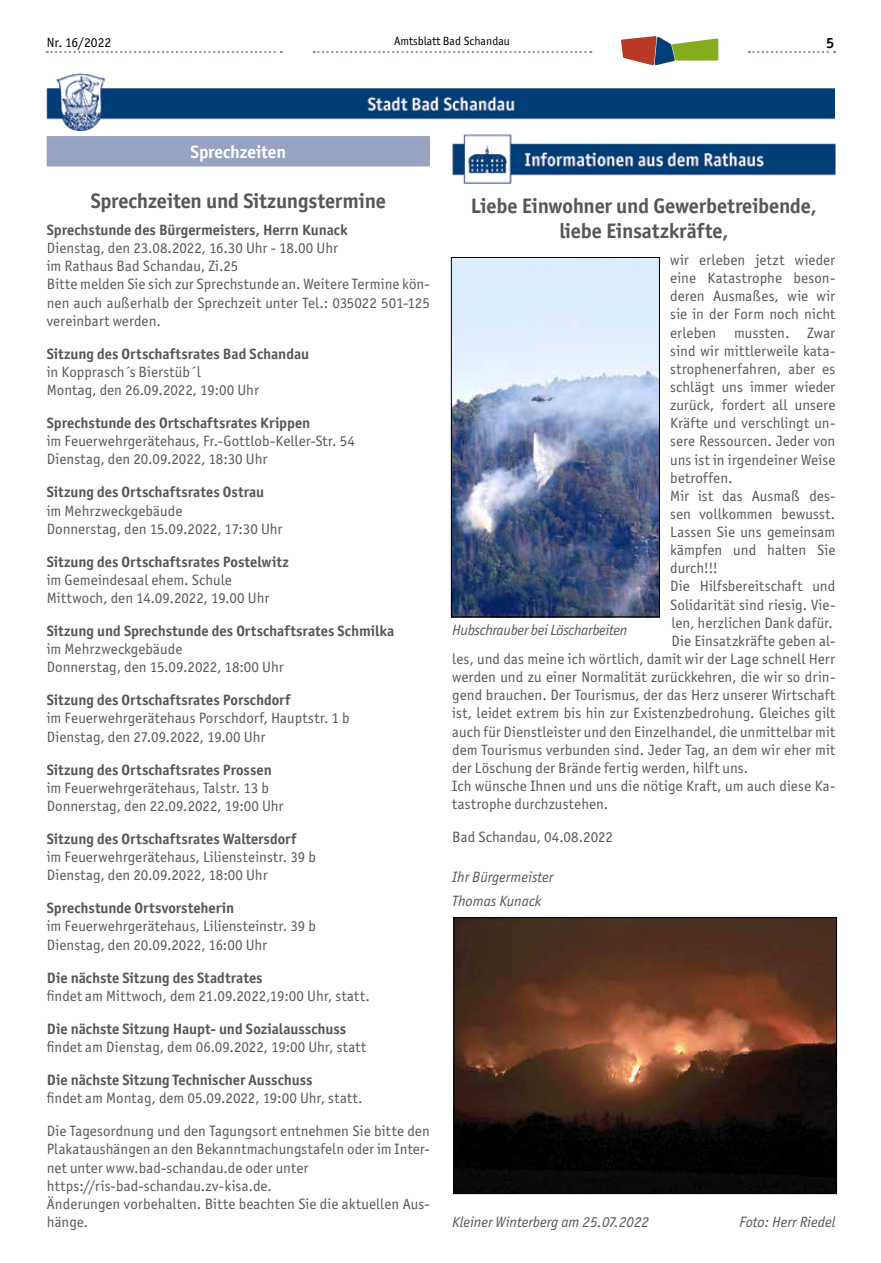
<style>
.page{position:relative;width:881px;height:1263px;background:#fff}
.page>*{position:absolute;margin:0;border:0;box-sizing:border-box;transform-origin:0 0}
.t1{font:700 21px/25.3px "Officina San ITC";letter-spacing:-.01em;color:#575756;text-align:center}
.t2{font:700 18px "Officina San ITC";letter-spacing:-.005em;color:#fff}
.t3{font:15px/18.1px "Officina San ITC";letter-spacing:.005em;color:#575756}
.t4{font:700 15px "Officina San ITC";color:#575756}
.t5{font:italic 15px/24.5px "Officina San ITC";color:#575756}
.t6{font:italic 15px "Officina San ITC";letter-spacing:-.02em;color:#575756}
.t7{font:700 15px "Officina San ITC";color:#000}
.t8{font:13.5px "Officina San ITC";color:#000}
.t9{font:12px "Officina San ITC";color:#000}
</style>
<div class="page">
<svg style="left:313px;top:51px;width:278px;height:2px"></svg>
<svg style="left:47px;top:51px;width:235px;height:2px"></svg>
<svg style="left:748px;top:51px;width:86px;height:2px"></svg>
<svg style="left:621px;top:36px;width:97px;height:29px"></svg>
<img style="left:452px;top:134px;width:383px;height:49px">
<img style="left:455px;top:919px;width:379px;height:273px">
<div style="left:453px;top:917px;width:383px;height:277px;border:1px solid #000"></div>
<img style="left:47px;top:73px;width:786px;height:59px">
<div style="left:47px;top:136px;width:382px;height:30px;background:#98a2c3"></div>
<img style="left:453px;top:259px;width:204px;height:356px">
<div style="left:451px;top:257px;width:208px;height:360px;border:1px solid #000"></div>
<p class="t8" style="left:47px;top:34px;width:66px">Nr. 16/2022</p>
<p class="t9" style="left:394px;top:34px;width:117px">Amtsblatt Bad Schandau</p>
<p class="t7" style="left:825px;top:34px;width:10px">5</p>
<p class="t2" style="left:190px;top:140px;width:97px">Sprechzeiten</p>
<h1 class="t1" style="left:91px;top:188px;width:296px">Sprechzeiten und Sitzungstermine</h1>
<p class="t4" style="left:47px;top:221px;width:302px">Sprechstunde des Bürgermeisters, Herrn Kunack</p>
<p class="t3" style="left:47px;top:239px;width:384px">Dienstag, den 23.08.2022, 16.30 Uhr - 18.00 Uhr<br>im Rathaus Bad Schandau, Zi.25<br>Bitte melden Sie sich zur Sprechstunde an. Weitere Termine kön&shy;nen auch außerhalb der Sprechzeit unter Tel.: 035022 501-125 vereinbart werden.</p>
<p class="t4" style="left:47px;top:344px;width:264px">Sitzung des Ortschaftsrates Bad Schandau</p>
<p class="t3" style="left:47px;top:363px;width:213px">in Kopprasch´s Bierstüb´l<br>Montag, den 26.09.2022, 19:00 Uhr</p>
<p class="t4" style="left:47px;top:414px;width:265px">Sprechstunde des Ortschaftsrates Krippen</p>
<p class="t3" style="left:47px;top:432px;width:309px">im Feuerwehrgerätehaus, Fr.-Gottlob-Keller-Str. 54<br>Dienstag, den 20.09.2022, 18:30 Uhr</p>
<p class="t4" style="left:47px;top:483px;width:219px">Sitzung des Ortschaftsrates Ostrau</p>
<p class="t3" style="left:47px;top:501px;width:237px">im Mehrzweckgebäude<br>Donnerstag, den 15.09.2022, 17:30 Uhr</p>
<p class="t4" style="left:47px;top:552px;width:243px">Sitzung des Ortschaftsrates Postelwitz</p>
<p class="t3" style="left:47px;top:571px;width:224px">im Gemeindesaal ehem. Schule<br>Mittwoch, den 14.09.2022, 19.00 Uhr</p>
<p class="t4" style="left:47px;top:622px;width:349px">Sitzung und Sprechstunde des Ortschaftsrates Schmilka</p>
<p class="t3" style="left:47px;top:640px;width:238px">im Mehrzweckgebäude<br>Donnerstag, den 15.09.2022, 18:00 Uhr</p>
<p class="t4" style="left:47px;top:691px;width:245px">Sitzung des Ortschaftsrates Porschdorf</p>
<p class="t3" style="left:47px;top:709px;width:304px">im Feuerwehrgerätehaus Porschdorf, Hauptstr. 1 b<br>Dienstag, den 27.09.2022, 19.00 Uhr</p>
<p class="t4" style="left:47px;top:760px;width:226px">Sitzung des Ortschaftsrates Prossen</p>
<p class="t3" style="left:47px;top:778px;width:238px">im Feuerwehrgerätehaus, Talstr. 13 b<br>Donnerstag, den 22.09.2022, 19:00 Uhr</p>
<p class="t4" style="left:47px;top:829px;width:251px">Sitzung des Ortschaftsrates Waltersdorf</p>
<p class="t3" style="left:47px;top:848px;width:270px">im Feuerwehrgerätehaus, Liliensteinstr. 39 b<br>Dienstag, den 20.09.2022, 18:00 Uhr</p>
<p class="t4" style="left:47px;top:899px;width:189px">Sprechstunde Ortsvorsteherin</p>
<p class="t3" style="left:47px;top:917px;width:270px">im Feuerwehrgerätehaus, Liliensteinstr. 39 b<br>Dienstag, den 20.09.2022, 16:00 Uhr</p>
<p class="t4" style="left:47px;top:968px;width:217px">Die nächste Sitzung des Stadtrates</p>
<p class="t3" style="left:47px;top:986px;width:324px">findet am Mittwoch, dem 21.09.2022,19:00 Uhr, statt.</p>
<p class="t4" style="left:47px;top:1019px;width:301px">Die nächste Sitzung Haupt- und Sozialausschuss</p>
<p class="t3" style="left:47px;top:1038px;width:321px">findet am Dienstag, dem 06.09.2022, 19:00 Uhr, statt</p>
<p class="t4" style="left:47px;top:1071px;width:267px">Die nächste Sitzung Technischer Ausschuss</p>
<p class="t3" style="left:47px;top:1089px;width:317px">findet am Montag, dem 05.09.2022, 19:00 Uhr, statt.</p>
<p class="t3" style="left:47px;top:1122px;width:384px">Die Tagesordnung und den Tagungsort entnehmen Sie bitte den Plakataushängen an den Bekanntmachungstafeln oder im Inter&shy;net unter www.bad-schandau.de oder unter https://ris-bad-schandau.zv-kisa.de.<br>Änderungen vorbehalten. Bitte beachten Sie die aktuellen Aus&shy;hänge.</p>
<h1 class="t1" style="left:470px;top:193px;width:347px">Liebe Einwohner und Gewerbetreibende, liebe Einsatzkräfte,</h1>
<p class="t3" style="left:670px;top:251px;width:166px">wir erleben jetzt wieder</p>
<p class="t3" style="left:670px;top:269px;width:166px">eine Katastrophe beson-</p>
<p class="t3" style="left:670px;top:287px;width:166px">deren Ausmaßes, wie wir</p>
<p class="t3" style="left:670px;top:305px;width:166px">sie in der Form noch nicht</p>
<p class="t3" style="left:670px;top:323px;width:166px">erleben mussten. Zwar</p>
<p class="t3" style="left:670px;top:341px;width:166px">sind wir mittlerweile kata-</p>
<p class="t3" style="left:670px;top:360px;width:166px">strophenerfahren, aber es</p>
<p class="t3" style="left:670px;top:378px;width:166px">schlägt uns immer wieder</p>
<p class="t3" style="left:670px;top:396px;width:166px">zurück, fordert all unsere</p>
<p class="t3" style="left:670px;top:414px;width:166px">Kräfte und verschlingt un-</p>
<p class="t3" style="left:670px;top:432px;width:166px">sere Ressourcen. Jeder von</p>
<p class="t3" style="left:670px;top:450px;width:166px">uns ist in irgendeiner Weise</p>
<p class="t3" style="left:670px;top:468px;width:64px">betroffen.</p>
<p class="t3" style="left:670px;top:487px;width:166px">Mir ist das Ausmaß des-</p>
<p class="t3" style="left:670px;top:505px;width:166px">sen vollkommen bewusst.</p>
<p class="t3" style="left:670px;top:523px;width:166px">Lassen Sie uns gemeinsam</p>
<p class="t3" style="left:670px;top:541px;width:166px">kämpfen und halten Sie</p>
<p class="t3" style="left:670px;top:559px;width:49px">durch!!!</p>
<p class="t3" style="left:670px;top:577px;width:166px">Die Hilfsbereitschaft und</p>
<p class="t3" style="left:670px;top:595px;width:166px">Solidarität sind riesig. Vie-</p>
<p class="t3" style="left:671px;top:613px;width:163px">len, herzlichen Dank dafür.</p>
<p class="t3" style="left:671px;top:632px;width:165px">Die Einsatzkräfte geben al-</p>
<p class="t3" style="left:452px;top:650px;width:384px">les, und das meine ich wörtlich, damit wir der Lage schnell Herr</p>
<p class="t3" style="left:452px;top:668px;width:384px">werden und zu einer Normalität zurückkehren, die wir so drin-</p>
<p class="t3" style="left:452px;top:686px;width:384px">gend brauchen. Der Tourismus, der das Herz unserer Wirtschaft</p>
<p class="t3" style="left:452px;top:704px;width:384px">ist, leidet extrem bis hin zur Existenzbedrohung. Gleiches gilt</p>
<p class="t3" style="left:452px;top:722px;width:384px">auch für Dienstleister und den Einzelhandel, die unmittelbar mit</p>
<p class="t3" style="left:452px;top:740px;width:384px">dem Tourismus verbunden sind. Jeder Tag, an dem wir eher mit</p>
<p class="t3" style="left:452px;top:759px;width:297px">der Löschung der Brände fertig werden, hilft uns.</p>
<p class="t3" style="left:452px;top:777px;width:384px">Ich wünsche Ihnen und uns die nötige Kraft, um auch diese Ka-</p>
<p class="t3" style="left:452px;top:795px;width:158px">tastrophe durchzustehen.</p>
<p class="t3" style="left:452px;top:828px;width:162px">Bad Schandau, 04.08.2022</p>
<p class="t5" style="left:452px;top:864px;width:103px">Ihr Bürgermeister<br>Thomas Kunack</p>
<p class="t6" style="left:452px;top:621px;width:177px">Hubschrauber bei Löscharbeiten</p>
<p class="t5" style="left:452px;top:1209px;width:198px">Kleiner Winterberg am 25.07.2022</p>
<p class="t5" style="left:739px;top:1209px;width:97px">Foto: Herr Riedel</p>
</div>
